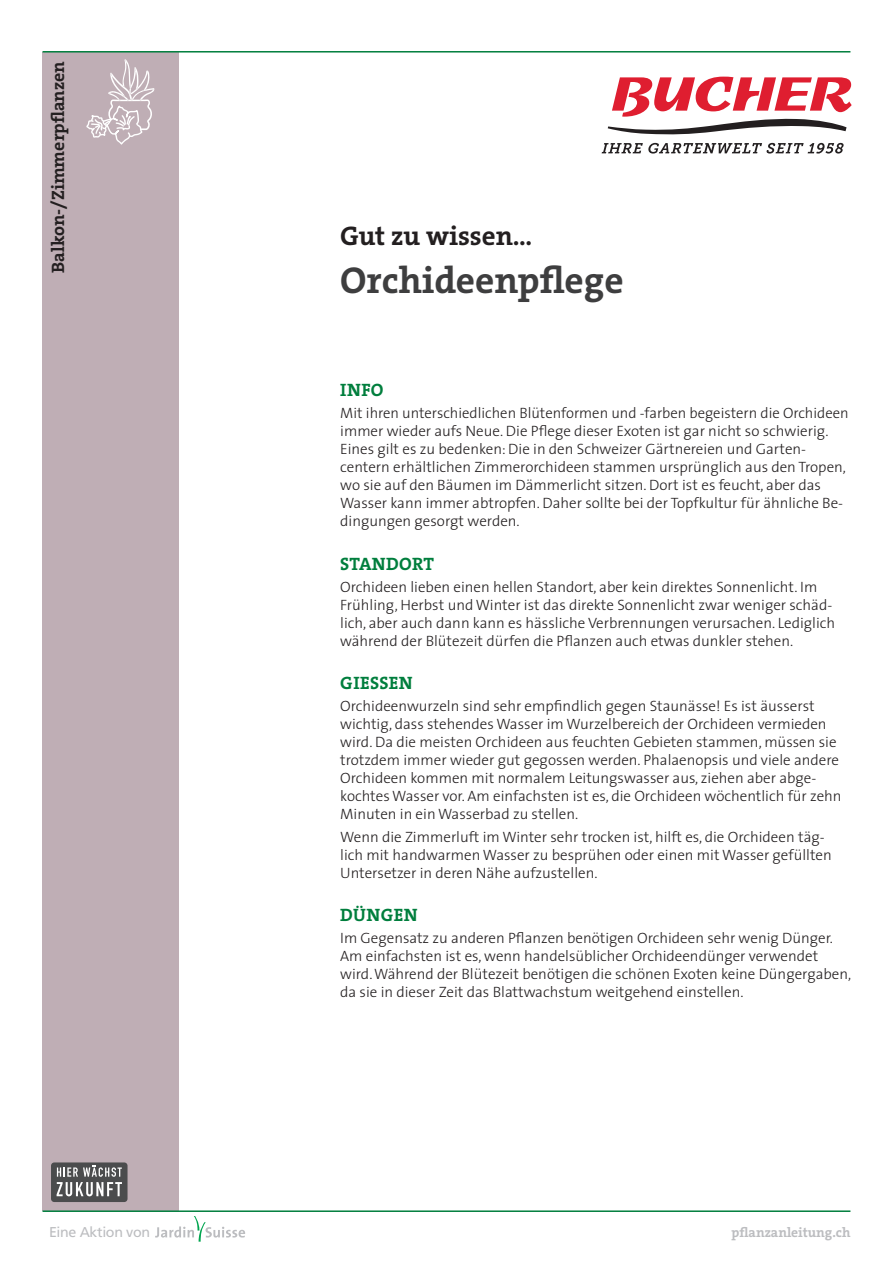
<style>
.page{position:relative;width:893px;height:1263px;background:#fff}
.page>*{position:absolute;margin:0;border:0;box-sizing:border-box;transform-origin:0 0}
.t1{font:37.5px "The Serif HP7 Bld";color:#3e3e3f}
.t2{font:27px "The Serif HP7 Bld";color:#231f20}
._02_Titel_Prio_1{font:18px "The Serif HP7 Bld";letter-spacing:.015em;color:#007e3d}
.t3{font:18px "The Serif HP7 Bld";color:#231f20}
._01_Grundtext{font:300 15px/18px "The Sans";color:#231f20}
.t4{font:14.25px "Frutiger LT";letter-spacing:-.025em;color:#bcbdc0}
._01_Grundtext_Aufzäh{font:13.65px "The Serif HP7 Bld";color:#bcbdc0}
</style>
<div class="page">
<svg style="left:155px;top:1216px;width:90px;height:26px"></svg>
<div style="left:43px;top:52px;width:136px;height:1158px;background:#bfaeb5"></div>
<hr style="left:43px;top:1210px;width:807px;height:2px;background:#007e3d">
<hr style="left:43px;top:51px;width:807px;height:2px;background:#007e3d">
<svg style="left:86px;top:59px;width:69px;height:86px"></svg>
<svg style="left:602px;top:143px;width:242px;height:11px"></svg>
<svg style="left:608px;top:77px;width:244px;height:58px"></svg>
<div style="left:51px;top:1162px;width:77px;height:40px;background:#4b4c4d;border-radius:3px"></div>
<svg style="left:57px;top:1165px;width:65px;height:31px"></svg>
<p class="t3" style="left:46px;top:273px;width:213px;rotate:-90deg">Balkon-/Zimmerpflanzen</p>
<p class="t2" style="left:340px;top:218px;width:194px">Gut zu wissen…</p>
<p class="t1" style="left:340px;top:255px;width:285px">Orchideenpflege</p>
<p class="_02_Titel_Prio_1" style="left:340px;top:378px;width:45px">INFO</p>
<p class="_01_Grundtext" style="left:340px;top:404px;width:510px">Mit ihren unterschiedlichen Blütenformen und -farben begeistern die Orchideen immer wieder aufs Neue. Die Pflege dieser Exoten ist gar nicht so schwierig.<br>Eines gilt es zu bedenken: Die in den Schweizer Gärtnereien und Garten&shy;centern erhältlichen Zimmerorchideen stammen ursprünglich aus den Tropen, wo sie auf den Bäumen im Dämmerlicht sitzen. Dort ist es feucht, aber das Wasser kann immer abtropfen. Daher sollte bei der Topfkultur für ähnliche Be&shy;dingungen gesorgt werden.</p>
<p class="_02_Titel_Prio_1" style="left:340px;top:551px;width:95px">STANDORT</p>
<p class="_01_Grundtext" style="left:340px;top:577px;width:496px">Orchideen lieben einen hellen Standort, aber kein direktes Sonnenlicht. Im Frühling, Herbst und Winter ist das direkte Sonnenlicht zwar weniger schäd&shy;lich, aber auch dann kann es hässliche Verbrennungen verursachen. Lediglich während der Blütezeit dürfen die Pflanzen auch etwas dunkler stehen.</p>
<p class="_02_Titel_Prio_1" style="left:340px;top:671px;width:74px">GIESSEN</p>
<p class="_01_Grundtext" style="left:340px;top:697px;width:503px">Orchideenwurzeln sind sehr empfindlich gegen Staunässe! Es ist äusserst wichtig, dass stehendes Wasser im Wurzelbereich der Orchideen vermieden wird. Da die meisten Orchideen aus feuchten Gebieten stammen, müssen sie trotzdem immer wieder gut gegossen werden. Phalaenopsis und viele andere Orchideen kommen mit normalem Leitungswasser aus, ziehen aber abge&shy;kochtes Wasser vor. Am einfachsten ist es, die Orchideen wöchentlich für zehn Minuten in ein Wasserbad zu stellen.</p>
<p class="_01_Grundtext" style="left:340px;top:827px;width:493px">Wenn die Zimmerluft im Winter sehr trocken ist, hilft es, die Orchideen täg&shy;lich mit handwarmen Wasser zu besprühen oder einen mit Wasser gefüllten<br>Untersetzer in deren Nähe aufzustellen.</p>
<p class="_02_Titel_Prio_1" style="left:340px;top:903px;width:79px">DÜNGEN</p>
<p class="_01_Grundtext" style="left:340px;top:928px;width:512px">Im Gegensatz zu anderen Pflanzen benötigen Orchideen sehr wenig Dünger.<br>Am einfachsten ist es, wenn handelsüblicher Orchideendünger verwendet wird. Während der Blütezeit benötigen die schönen Exoten keine Düngergaben, da sie in dieser Zeit das Blattwachstum weitgehend einstellen.</p>
<p class="t4" style="left:49px;top:1224px;width:103px">Eine Aktion von</p>
<p class="_01_Grundtext_Aufzäh" style="left:731px;top:1224px;width:120px">pflanzanleitung.ch</p>
</div>
